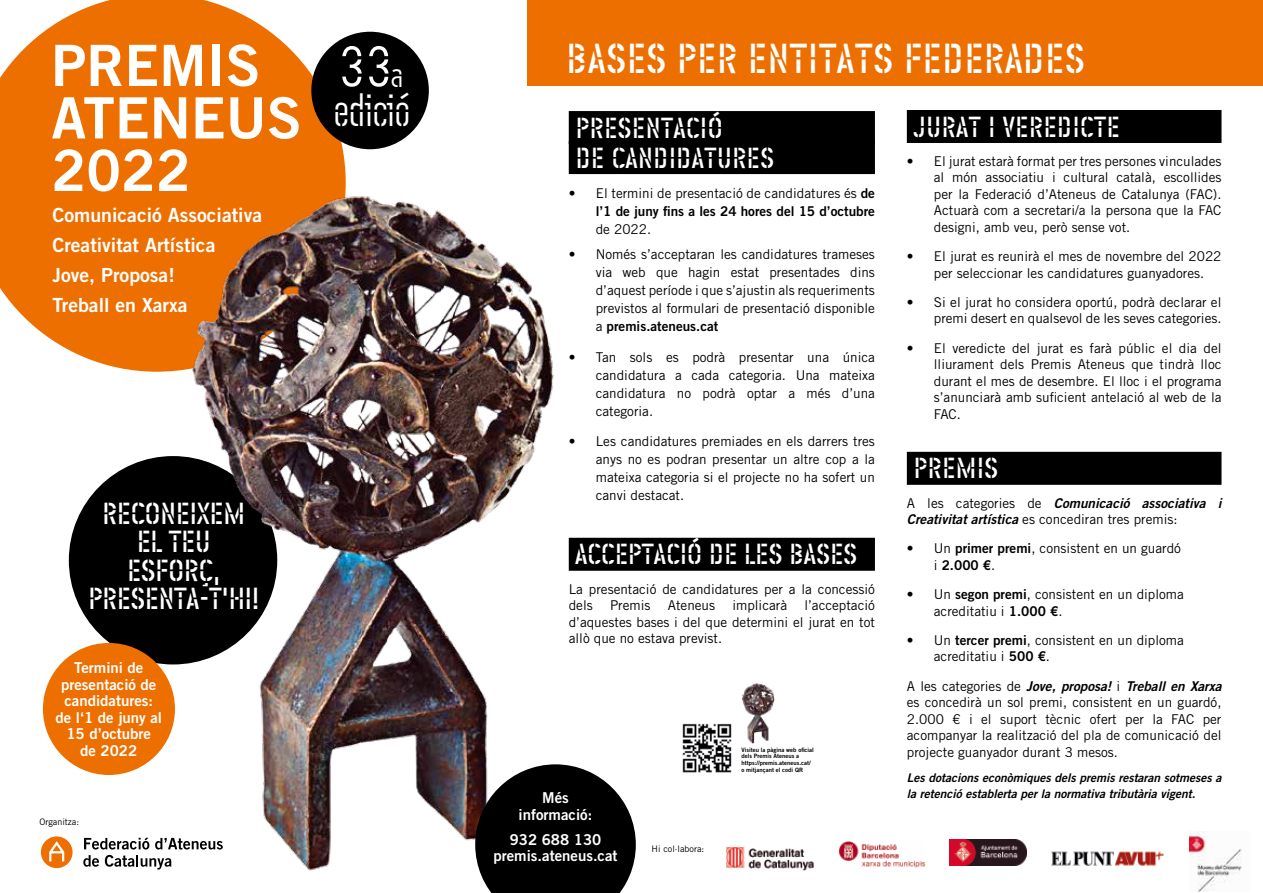
<style>
.page{position:relative;width:1263px;height:893px;background:#fff}
.page>*{position:absolute;margin:0;border:0;box-sizing:border-box;transform-origin:0 0}
.t1{font:300 59.85px "Offline";color:#fff}
.t2{font:57px/52.5px "Trade Gothic LT Std Bd 2";color:#fff}
.t3{font:300 45px "Offline";color:#fff}
.t4{font:43.35px "Offline";letter-spacing:.02em;color:#fff}
.t5{font:31.5px/28.5px "Offline";color:#fff;text-align:center}
.t6{font:30px/30px "Offline";letter-spacing:.02em;color:#fff}
.t7{font:19.5px/30.2px "Trade Gothic LT Std Bd 2";color:#fff}
.t8{font:15px/16.5px "Trade Gothic LT Std Bd 2";color:#fff;text-align:center}
.t9{font:13.5px/16.5px "Trade Gothic LT Std";color:#000;text-align:justify}
.t10{font:13.5px "Trade Gothic LT Std Bd 2 Obl";color:#000}
.t11{font:13.5px "Trade Gothic LT Std Bd 2";color:#000}
.t12{font:12px "Trade Gothic LT Std Bd 2 Obl";color:#000}
.t13{font:9px "Trade Gothic LT Std";color:#000}
.t14{font:6px/6.8px "Trade Gothic LT Std Bd 2";color:#000}
.s1{font-size:34.35px}
.s2{font-family:"Trade Gothic LT Std Bd 2"}
.s3{font-family:"Trade Gothic LT Std"}
.s4{font-family:"Trade Gothic LT Std Bd 2 Obl"}
</style>
<div class="page">
<div style="left:527px;top:0;width:736px;height:85px;background:#ed6f00"></div>
<img style="left:949px;top:839px;width:77px;height:26px">
<img style="left:839px;top:842px;width:87px;height:26px">
<img style="left:726px;top:847px;width:88px;height:24px">
<img style="left:1051px;top:851px;width:113px;height:15px">
<img style="left:1189px;top:832px;width:53px;height:60px">
<div style="left:69px;top:456px;width:208px;height:208px;background:#000;border-radius:50%"></div>
<div style="left:43px;top:643px;width:132px;height:132px;background:#ed6f00;border-radius:50%"></div>
<svg style="left:0;top:0;width:346px;height:372px;background:#ef8120"></svg>
<img style="left:191px;top:191px;width:363px;height:680px">
<div style="left:311px;top:32px;width:118px;height:117px;background:#000;border-radius:50%"></div>
<div style="left:569px;top:111px;width:306px;height:33px;background:#000"></div>
<div style="left:569px;top:141px;width:306px;height:33px;background:#000"></div>
<div style="left:569px;top:538px;width:306px;height:33px;background:#000"></div>
<div style="left:907px;top:110px;width:314px;height:33px;background:#000"></div>
<div style="left:907px;top:452px;width:314px;height:33px;background:#000"></div>
<svg style="left:475px;top:764px;width:161px;height:129px;background:#232222"></svg>
<svg style="left:84px;top:838px;width:65px;height:11px"></svg>
<svg style="left:155px;top:838px;width:68px;height:11px"></svg>
<svg style="left:83px;top:855px;width:16px;height:12px"></svg>
<svg style="left:105px;top:855px;width:66px;height:14px"></svg>
<div style="left:41px;top:836px;width:32px;height:32px;background:#ed6f00;border-radius:50%"></div>
<svg style="left:49px;top:841px;width:16px;height:21px"></svg>
<img style="left:741px;top:684px;width:33px;height:59px">
<img style="left:682px;top:723px;width:50px;height:50px">
<h2 class="t2" style="left:51px;top:38px;width:252px">PREMIS<br>ATENEUS<br>2022</h2>
<h1 class="t1" style="left:341px;top:34px;width:64px">33<span class="s1">a</span></h1>
<h3 class="t3" style="left:334px;top:86px;width:78px">edició</h3>
<h3 class="t7" style="left:52px;top:199px;width:211px">Comunicació Associativa<br>Creativitat Artística<br>Jove, Proposa!<br>Treball en Xarxa</h3>
<h3 class="t5" style="left:88px;top:499px;width:172px">RECONEIXEM<br>EL TEU<br>ESFORÇ,<br>PRESENTA-T’HI!</h3>
<p class="t8" style="left:55px;top:659px;width:108px">Termini de presentació de candidatures: de l‘1 de juny al<br>15 d’octubre<br>de 2022</p>
<p class="t13" style="left:39px;top:816px;width:41px">Organitza:</p>
<h3 class="t4" style="left:567px;top:34px;width:520px">BASES PER ENTITATS FEDERADES</h3>
<h3 class="t6" style="left:576px;top:113px;width:200px">PRESENTACIÓ<br>DE CANDIDATURES</h3>
<p class="t9" style="left:569px;top:185px;width:308px">• El termini de presentació de candidatures és <span class="s2">de</span></p>
<p class="t11" style="left:596px;top:203px;width:281px">l’1 de juny fins a les 24 hores del 15 d’octubre</p>
<p class="t9" style="left:596px;top:221px;width:57px">de 2022.</p>
<p class="t9" style="left:596px;top:245px;width:281px;line-height:18px;text-indent:-27px">• Només s’acceptaran les candidatures trameses via web que hagin estat presentades dins d’aquest període i que s’ajustin als requeriments previstos al formulari de presentació disponible</p>
<p class="t11" style="left:596px;top:318px;width:124px"><span class="s3">a</span> premis.ateneus.cat</p>
<p class="t9" style="left:596px;top:348px;width:281px;line-height:18px;text-indent:-27px">• Tan sols es podrà presentar una única candidatura a cada categoria. Una mateixa candidatura no podrà optar a més d’una categoria.</p>
<p class="t9" style="left:596px;top:432px;width:281px;line-height:18px;text-indent:-27px">• Les candidatures premiades en els darrers tres anys no es podran presentar un altre cop a la mateixa categoria si el projecte no ha sofert un canvi destacat.</p>
<h3 class="t6" style="left:575px;top:539px;width:283px">ACCEPTACIÓ DE LES BASES</h3>
<p class="t9" style="left:569px;top:580px;width:308px">La presentació de candidatures per a la concessió dels</p>
<p class="t9" style="left:569px;top:597px;width:308px;text-indent:236px">l’acceptació d’aquestes bases i del que determini el jurat en tot allò que no estava previst.</p>
<p class="t9" style="left:610px;top:597px;width:42px">Premis</p>
<p class="t9" style="left:668px;top:597px;width:49px">Ateneus</p>
<p class="t9" style="left:732px;top:597px;width:56px">implicarà</p>
<p class="t14" style="left:741px;top:746px;width:74px">Visiteu la pàgina web oficial dels Premis Ateneus a https://premis.ateneus.cat/ o mitjançant el codi QR</p>
<h3 class="t6" style="left:914px;top:112px;width:207px">JURAT I VEREDICTE</h3>
<p class="t9" style="left:934px;top:153px;width:289px;text-indent:-27px">• El jurat estarà format per tres persones vinculades al món associatiu i cultural català, escollides per la Federació d’Ateneus de Catalunya (FAC).<br>Actuarà com a secretari/a la persona que la FAC designi, amb veu, però sense vot.</p>
<p class="t9" style="left:934px;top:248px;width:289px;text-indent:-27px">• El jurat es reunirà el mes de novembre del 2022 per seleccionar les candidatures guanyadores.</p>
<p class="t9" style="left:907px;top:294px;width:316px;text-align:right">• Si el jurat ho considera oportú, podrà declarar el premi desert en qualsevol de les seves categories.</p>
<p class="t9" style="left:934px;top:339px;width:289px;text-indent:-27px">• El veredicte del jurat es farà públic el dia del lliurament dels Premis Ateneus que tindrà lloc durant el mes de desembre. El lloc i el programa s’anunciarà amb suficient antelació al web de la FAC.</p>
<h3 class="t6" style="left:914px;top:454px;width:86px">PREMIS</h3>
<p class="t10" style="left:907px;top:494px;width:316px"><span class="s3">A les categories de</span> Comunicació associativa i</p>
<p class="t9" style="left:907px;top:511px;width:272px"><span class="s4">Creativitat artística</span> es concediran tres premis:</p>
<p class="t9" style="left:907px;top:540px;width:276px">• Un <span class="s2">primer premi</span>, consistent en un guardó</p>
<p class="t11" style="left:934px;top:557px;width:63px"><span class="s3">i</span> 2.000 €<span class="s3">.</span></p>
<p class="t9" style="left:934px;top:586px;width:252px;text-indent:-27px">• Un <span class="s2">segon premi</span>, consistent en un diploma acreditatiu i <span class="s2">1.000 €</span>.</p>
<p class="t9" style="left:934px;top:632px;width:252px;text-indent:-27px">• Un <span class="s2">tercer premi</span>, consistent en un diploma acreditatiu i <span class="s2">500 €</span>.</p>
<p class="t10" style="left:907px;top:677px;width:316px"><span class="s3">A les categories de</span> Jove, proposa! <span class="s3">i</span> Treball en Xarxa</p>
<p class="t9" style="left:907px;top:694px;width:316px">es concedirà un sol premi, consistent en un guardó, 2.000 € i el suport tècnic ofert per la FAC per acompanyar la realització del pla de comunicació del projecte guanyador durant 3 mesos.</p>
<p class="t12" style="left:907px;top:770px;width:316px">Les dotacions econòmiques dels premis restaran sotmeses a</p>
<p class="t8" style="left:542px;top:789px;width:28px">Més</p>
<p class="t12" style="left:907px;top:786px;width:290px">la retenció establerta per la normativa tributària vigent.</p>
<p class="t8" style="left:510px;top:802px;width:93px;line-height:25px">informació:<br>932 688 130</p>
<p class="t8" style="left:493px;top:847px;width:126px">premis.ateneus.cat</p>
<p class="t13" style="left:652px;top:844px;width:54px">Hi col·labora:</p>
</div>
